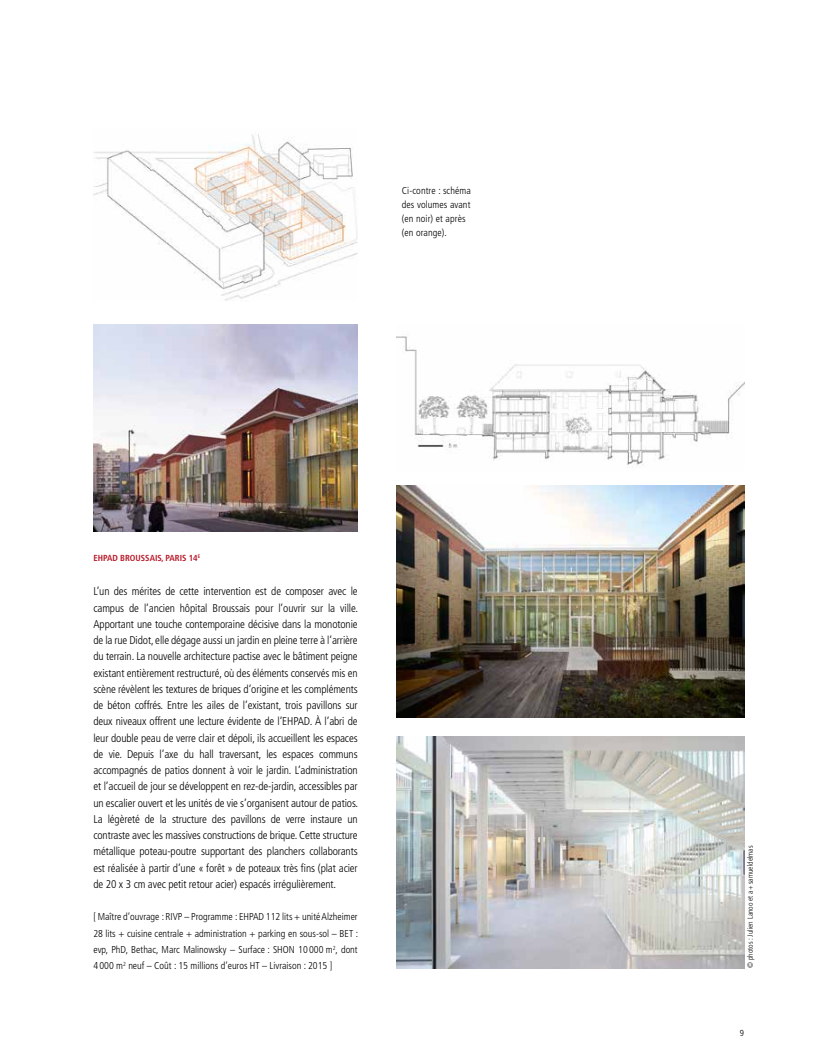
<style>
.page{position:relative;width:815px;height:1063px;background:#fff}
.page>*{position:absolute;margin:0;border:0;box-sizing:border-box;transform-origin:0 0}
.t1{font:300 condensed 11.25px/16.2px "Frutiger";letter-spacing:-.01em;color:#000;text-align:justify}
.t2{font:300 condensed 10px/16.2px "Frutiger";color:#000;text-align:justify}
.t3{font:700 condensed 8.75px "Frutiger";color:#b81929}
.t4{font:300 condensed 8.75px "Frutiger";color:#000}
.t5{font:300 condensed 7.5px "Frutiger";color:#000}
</style>
<div class="page">
<img style="left:93px;top:324px;width:265px;height:207px">
<img style="left:93px;top:134px;width:265px;height:167px">
<img style="left:397px;top:336px;width:347px;height:130px">
<img style="left:397px;top:736px;width:347px;height:232px">
<img style="left:397px;top:486px;width:347px;height:232px">
<p class="t2" style="left:402px;top:185px;width:71px;line-height:13.8px;text-align:left">Ci-contre : schéma des volumes avant (en noir) et après (en orange).</p>
<p class="t3" style="left:93px;top:555px;width:108px">EHPAD BROUSSAIS, PARIS 14<sup>E</sup></p>
<p class="t1" style="left:93px;top:584px;width:266px">L’un des mérites de cette intervention est de composer avec le campus de l’ancien hôpital Broussais pour l’ouvrir sur la ville.<br>Apportant une touche contemporaine décisive dans la monotonie de la rue Didot, elle dégage aussi un jardin en pleine terre à l’arrière du terrain. La nouvelle architecture pactise avec le bâtiment peigne existant entièrement restructuré, où des éléments conservés mis en scène révèlent les textures de briques d’origine et les compléments de béton coffrés. Entre les ailes de l’existant, trois pavillons sur deux niveaux offrent une lecture évidente de l’EHPAD. À l’abri de leur double peau de verre clair et dépoli, ils accueillent les espaces de vie. Depuis l’axe du hall traversant, les espaces communs accompagnés de patios donnent à voir le jardin. L’administration et l’accueil de jour se développent en rez-de-jardin, accessibles par un escalier ouvert et les unités de vie s’organisent autour de patios.<br>La légèreté de la structure des pavillons de verre instaure un contraste avec les massives constructions de brique. Cette structure métallique poteau-poutre supportant des planchers collaborants est réalisée à partir d’une « forêt » de poteaux très fins (plat acier de 20 x 3 cm avec petit retour acier) espacés irrégulièrement.</p>
<p class="t2" style="left:93px;top:910px;width:266px">[ Maître d’ouvrage : RIVP – Programme : EHPAD 112 lits + unité Alzheimer 28 lits + cuisine centrale + administration + parking en sous-sol – BET : evp, PhD, Bethac, Marc Malinowsky – Surface : SHON 10 000 m<sup>2</sup>, dont 4 000 m<sup>2</sup> neuf – Coût : 15 millions d’euros HT – Livraison : 2015 ]</p>
<p class="t5" style="left:747px;top:968px;width:124px;rotate:-90deg">© photos : Julien Lanoo et a+ samueldelmas</p>
<p class="t4" style="left:740px;top:1030px;width:6px">9</p>
</div>
